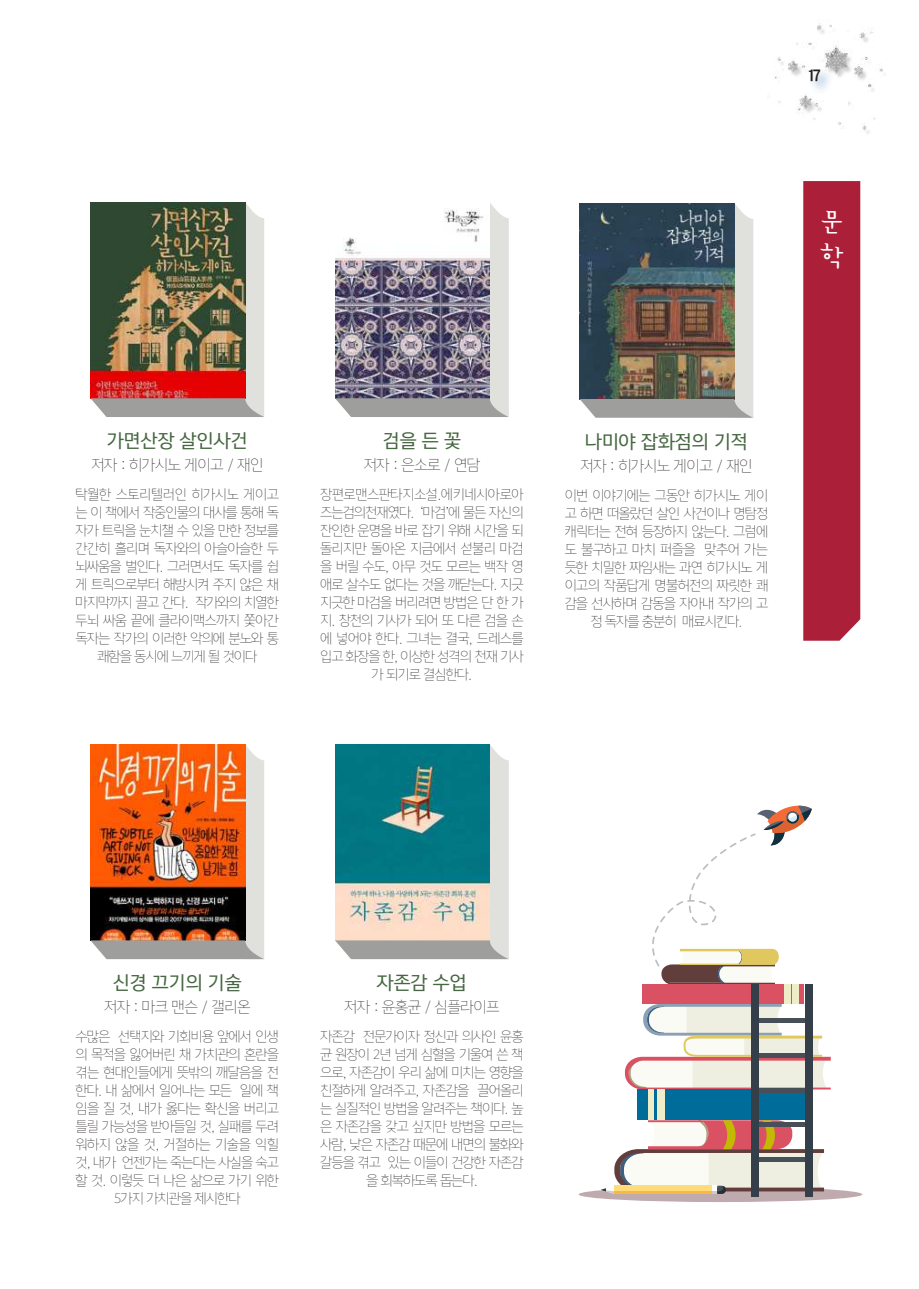
<style>
.page{position:relative;width:919px;height:1289px;background:#fff}
.page>*{position:absolute;margin:0;border:0;box-sizing:border-box;transform-origin:0 0}
.t1{font:30px/33.2px "Sunny Today";color:#fff}
.t2{font:18px "Yoon Gothic Pro 750";color:#466741}
.t3{font:15px "Yoon Gothic Pro 710";color:#231f20}
.t4{font:15px "Jatgbv 40";color:#231f20}
.t5{font:13.5px/18px "Yoon Gothic Pro 710";letter-spacing:-.025em;color:#231f20;text-align:center}
</style>
<div class="page">
<img style="left:775px;top:25px;width:108px;height:109px">
<div style="left:807px;top:68px;width:26px;height:27px;background:#6096c6;opacity:.8"></div>
<div style="left:803px;top:181px;width:57px;height:459px;background:#ab1f38"></div>
<img style="left:90px;top:202px;width:174px;height:215px">
<svg style="left:335px;top:203px;width:173px;height:214px"></svg>
<img style="left:90px;top:744px;width:174px;height:215px">
<img style="left:579px;top:203px;width:174px;height:215px">
<svg style="left:335px;top:744px;width:173px;height:215px;background:#659d9e"></svg>
<svg style="left:578px;top:1186px;width:284px;height:15px;background:#c1aca9"></svg>
<div style="left:637px;top:1089px;width:175px;height:31px;background:#006c99"></div>
<div style="left:648px;top:1089px;width:5px;height:31px;background:#eeedc7"></div>
<div style="left:657px;top:1089px;width:8px;height:31px;background:#eeedc7"></div>
<div style="left:642px;top:984px;width:161px;height:19px;background:#db5164"></div>
<div style="left:792px;top:984px;width:7px;height:19px;background:#eeedc7"></div>
<div style="left:784px;top:984px;width:7px;height:19px;background:#eeedc7"></div>
<svg style="left:625px;top:1003px;width:205px;height:86px"></svg>
<svg style="left:652px;top:805px;width:159px;height:179px"></svg>
<div style="left:751px;top:983px;width:8px;height:213px;background:#353f49"></div>
<div style="left:759px;top:1018px;width:46px;height:5px;background:#474f59"></div>
<div style="left:759px;top:1052px;width:46px;height:5px;background:#474f59"></div>
<div style="left:759px;top:1087px;width:46px;height:5px;background:#474f59"></div>
<div style="left:805px;top:983px;width:7px;height:213px;background:#353f49"></div>
<svg style="left:600px;top:1119px;width:224px;height:74px"></svg>
<p class="t4" style="left:807px;top:69px;width:15px">17</p>
<h1 class="t1" style="left:819px;top:207px;width:40px">문 학</h1>
<h2 class="t2" style="left:107px;top:429px;width:142px">가면산장 살인사건</h2>
<p class="t3" style="left:91px;top:456px;width:173px">저자 : 히가시노 게이고 / 재인</p>
<p class="t5" style="left:76px;top:485px;width:204px">탁월한 스토리텔러인 히가시노 게이고 는 이 책에서 작중인물의 대사를 통해 독 자가 트릭을 눈치챌 수 있을 만한 정보를 간간히 흘리며 독자와의 아슬아슬한 두 뇌싸움을 벌인다. 그러면서도 독자를 쉽 게 트릭으로부터 해방시켜 주지 않은 채 마지막까지 끌고 간다. 작가와의 치열한 두뇌 싸움 끝에 클라이맥스까지 쫓아간 독자는 작가의 이러한 악의에 분노와 통 쾌함을 동시에 느끼게 될 것이다</p>
<h2 class="t2" style="left:383px;top:429px;width:80px">검을 든 꽃</h2>
<p class="t3" style="left:363px;top:456px;width:118px">저자 : 은소로 / 연담</p>
<p class="t5" style="left:320px;top:485px;width:204px">장편로맨스판타지소설.에키네시아로아 즈는검의천재였다. ‘마검’에 물든 자신의 잔인한 운명을 바로 잡기 위해 시간을 되 돌리지만 돌아온 지금에서 섣불리 마검 을 버릴 수도, 아무 것도 모르는 백작 영 애로 살수도 없다는 것을 깨닫는다. 지긋 지긋한 마검을 버리려면 방법은 단 한 가 지. 창천의 기사가 되어 또 다른 검을 손 에 넣어야 한다. 그녀는 결국, 드레스를 입고 화장을 한, 이상한 성격의 천재 기사 가 되기로 결심한다.</p>
<h2 class="t2" style="left:585px;top:429px;width:164px">나미야 잡화점의 기적</h2>
<p class="t3" style="left:580px;top:457px;width:173px">저자 : 히가시노 게이고 / 재인</p>
<p class="t5" style="left:565px;top:486px;width:204px">이번 이야기에는 그동안 히가시노 게이 고 하면 떠올랐던 살인 사건이나 명탐정 캐릭터는 전혀 등장하지 않는다. 그럼에 도 불구하고 마치 퍼즐을 맞추어 가는 듯한 치밀한 짜임새는 과연 히가시노 게 이고의 작품답게 명불허전의 짜릿한 쾌 감을 선사하며 감동을 자아내 작가의 고 정 독자를 충분히 매료시킨다.</p>
<h2 class="t2" style="left:113px;top:970px;width:130px">신경 끄기의 기술</h2>
<p class="t3" style="left:104px;top:998px;width:148px">저자 : 마크 맨슨 / 갤리온</p>
<p class="t5" style="left:76px;top:1027px;width:204px">수많은 선택지와 기회비용 앞에서 인생 의 목적을 잃어버린 채 가치관의 혼란을 겪는 현대인들에게 뜻밖의 깨달음을 전 한다. 내 삶에서 일어나는 모든 일에 책 임을 질 것, 내가 옳다는 확신을 버리고 틀릴 가능성을 받아들일 것, 실패를 두려 워하지 않을 것, 거절하는 기술을 익힐 것, 내가 언젠가는 죽는다는 사실을 숙고 할 것. 이렇듯 더 나은 삶으로 가기 위한<br>5가지 가치관을 제시한다</p>
<h2 class="t2" style="left:377px;top:970px;width:91px">자존감 수업</h2>
<p class="t3" style="left:344px;top:998px;width:157px">저자 : 윤홍균 / 심플라이프</p>
<p class="t5" style="left:320px;top:1027px;width:204px">자존감 전문가이자 정신과 의사인 윤홍 균 원장이 2년 넘게 심혈을 기울여 쓴 책 으로, 자존감이 우리 삶에 미치는 영향을 친절하게 알려주고, 자존감을 끌어올리 는 실질적인 방법을 알려주는 책이다. 높 은 자존감을 갖고 싶지만 방법을 모르는 사람, 낮은 자존감 때문에 내면의 불화와 갈등을 겪고 있는 이들이 건강한 자존감 을 회복하도록 돕는다.</p>
</div>
